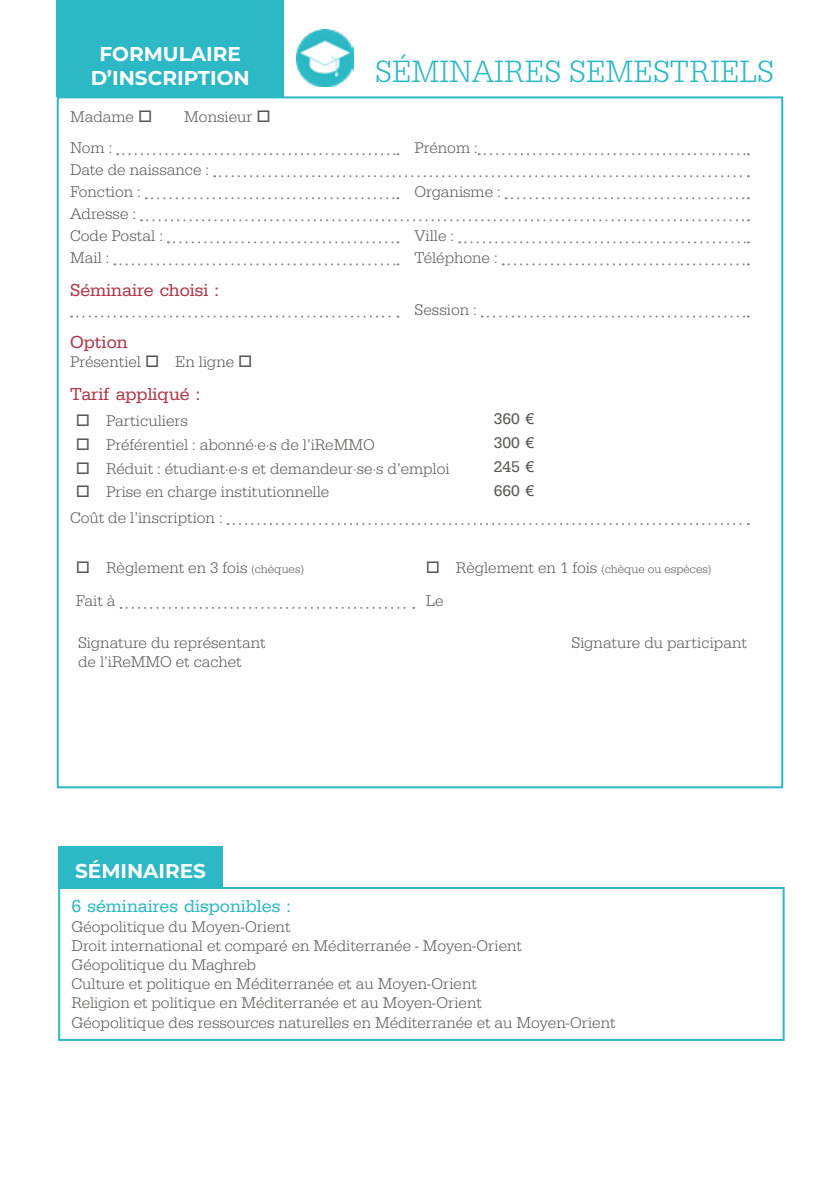
<style>
.page{position:relative;width:840px;height:1191px;background:#fff}
.page>*{position:absolute;margin:0;border:0;box-sizing:border-box;transform-origin:0 0}
.t1{font:300 32px "Egyptienne URW Nar";color:#2db8c5}
.t2{font:700 20px/24px "Montserrat";color:#fff;text-align:center}
.t3{font:18px "Egyptienne URW";color:#b0374b}
.t4{font:18px "Egyptienne URW";color:#2db8c5}
.t5{font:300 16px/19.2px "Egyptienne URW";color:#575756}
.t6{font:16px "Egyptienne URW";color:#575756}
.t7{font:300 12px "Egyptienne URW";color:#575756}
.s1{font-size:12px}
.s2{font-size:16px}
</style>
<div class="page">
<svg style="left:117px;top:153px;width:281px;height:2px"></svg>
<svg style="left:478px;top:153px;width:270px;height:2px"></svg>
<svg style="left:214px;top:175px;width:534px;height:2px"></svg>
<svg style="left:146px;top:197px;width:252px;height:2px"></svg>
<svg style="left:505px;top:197px;width:243px;height:2px"></svg>
<svg style="left:141px;top:219px;width:607px;height:2px"></svg>
<svg style="left:168px;top:241px;width:230px;height:2px"></svg>
<svg style="left:459px;top:241px;width:289px;height:2px"></svg>
<svg style="left:114px;top:263px;width:284px;height:2px"></svg>
<svg style="left:502px;top:263px;width:246px;height:2px"></svg>
<svg style="left:71px;top:315px;width:327px;height:2px"></svg>
<svg style="left:481px;top:315px;width:267px;height:2px"></svg>
<svg style="left:227px;top:523px;width:521px;height:2px"></svg>
<svg style="left:120px;top:607px;width:294px;height:2px"></svg>
<div style="left:57px;top:0;width:226px;height:96px;background:#2db8c5"></div>
<img style="left:296px;top:30px;width:57px;height:56px">
<svg style="left:58px;top:887px;width:727px;height:154px"></svg>
<div style="left:58px;top:847px;width:165px;height:42px;background:#2db8c5"></div>
<p class="t2" style="left:91px;top:41px;width:160px">FORMULAIRE<br>D’INSCRIPTION</p>
<h1 class="t1" style="left:375px;top:53px;width:400px">SÉMINAIRES SEMESTRIELS</h1>
<p class="t5" style="left:70px;top:107px;width:84px">Madame □</p>
<p class="t5" style="left:184px;top:107px;width:88px">Monsieur □</p>
<p class="t5" style="left:70px;top:138px;width:44px">Nom :</p>
<p class="t5" style="left:414px;top:138px;width:65px">Prénom :</p>
<p class="t5" style="left:70px;top:159px;width:140px;line-height:22px">Date de naissance :<br>Fonction :</p>
<p class="t5" style="left:414px;top:182px;width:88px">Organisme :</p>
<p class="t5" style="left:70px;top:203px;width:94px;line-height:22px">Adresse :<br>Code Postal :</p>
<p class="t5" style="left:414px;top:226px;width:41px">Ville :</p>
<p class="t5" style="left:70px;top:248px;width:41px">Mail :</p>
<p class="t5" style="left:414px;top:248px;width:85px">Téléphone :</p>
<p class="t3" style="left:70px;top:279px;width:150px">Séminaire choisi :</p>
<p class="t5" style="left:414px;top:300px;width:64px">Session :</p>
<p class="t3" style="left:70px;top:331px;width:59px">Option</p>
<p class="t5" style="left:70px;top:352px;width:184px">Présentiel □ En ligne □</p>
<p class="t3" style="left:70px;top:383px;width:131px">Tarif appliqué :</p>
<p class="t5" style="left:76px;top:411px;width:113px">□ Particuliers</p>
<p class="t6" style="left:493px;top:410px;width:42px">360 €</p>
<p class="t5" style="left:76px;top:435px;width:300px">□ Préférentiel : abonné·e·s de l’iReMMO</p>
<p class="t6" style="left:493px;top:433px;width:42px">300 €</p>
<p class="t5" style="left:76px;top:459px;width:375px">□ Réduit : étudiant·e·s et demandeur·se·s d’emploi</p>
<p class="t6" style="left:493px;top:457px;width:42px">245 €</p>
<p class="t5" style="left:76px;top:482px;width:255px">□ Prise en charge institutionnelle</p>
<p class="t6" style="left:493px;top:481px;width:42px">660 €</p>
<p class="t5" style="left:70px;top:508px;width:154px">Coût de l’inscription :</p>
<p class="t5" style="left:76px;top:559px;width:230px">□ Règlement en 3 fois <span class="s1">(chèques)</span></p>
<p class="t7" style="left:425px;top:562px;width:287px">□ <span class="s2">Règlement en 1 fois</span> (chèque ou espèces)</p>
<p class="t5" style="left:76px;top:591px;width:41px">Fait à</p>
<p class="t5" style="left:425px;top:591px;width:19px">Le</p>
<p class="t5" style="left:78px;top:633px;width:189px">Signature du représentant de l’iReMMO et cachet</p>
<p class="t5" style="left:571px;top:633px;width:177px">Signature du participant</p>
<p class="t2" style="left:75px;top:857px;width:132px">SÉMINAIRES</p>
<p class="t4" style="left:71px;top:896px;width:221px">6 séminaires disponibles :</p>
<p class="t5" style="left:71px;top:916px;width:545px">Géopolitique du Moyen-Orient<br>Droit international et comparé en Méditerranée - Moyen-Orient Géopolitique du Maghreb<br>Culture et politique en Méditerranée et au Moyen-Orient<br>Religion et politique en Méditerranée et au Moyen-Orient<br>Géopolitique des ressources naturelles en Méditerranée et au Moyen-Orient</p>
</div>
